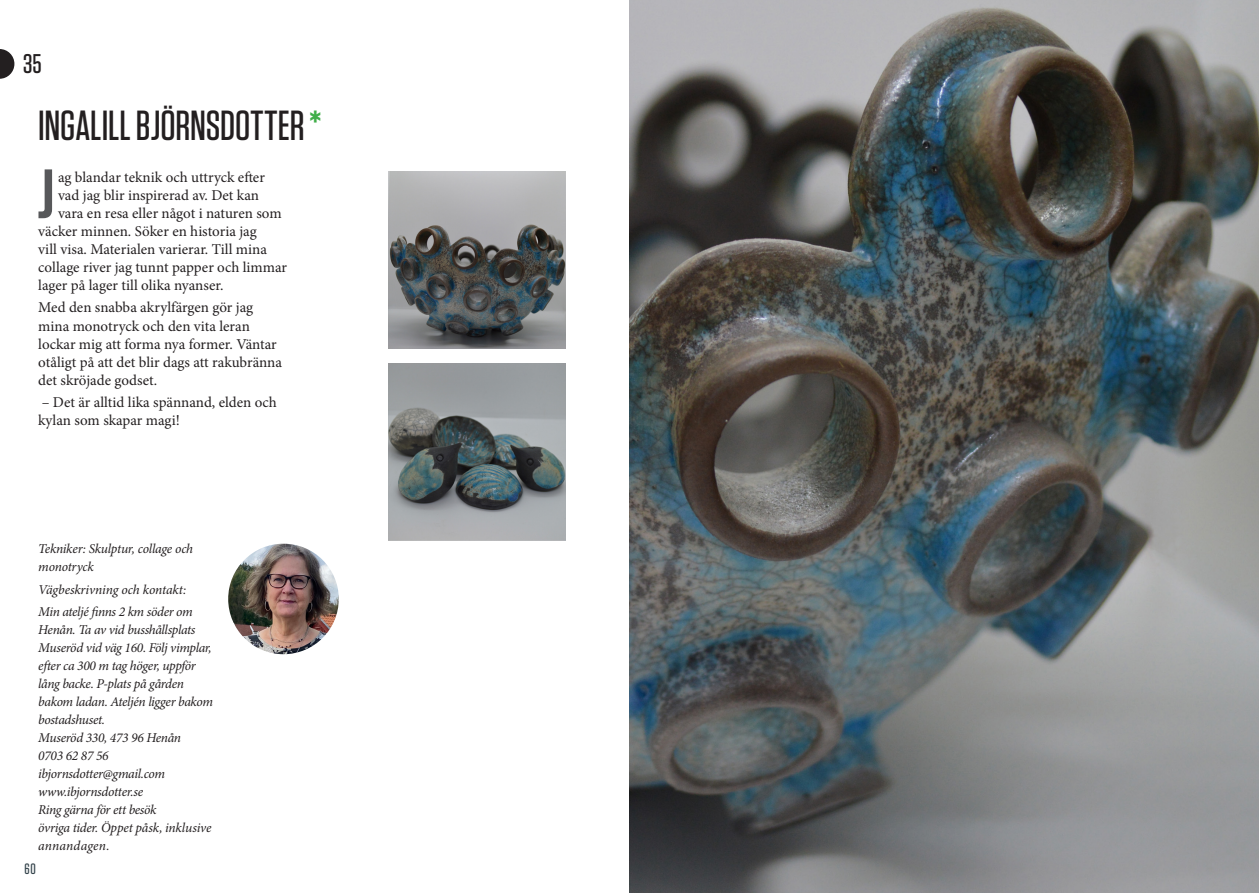
<style>
.page{position:relative;width:1259px;height:893px;background:#fff}
.page>*{position:absolute;margin:0;border:0;box-sizing:border-box;transform-origin:0 0}
.t1{font:600 69.75px "Tungsten";color:#57585a}
.t2{font:500 42px "Tungsten";letter-spacing:-.005em;color:#231f20}
.t3{font:500 27px "Tungsten";color:#231f20}
.t4{font:15px/18px "Minion Pro";color:#231f20}
.t5{font:500 15px "Tungsten";color:#36454d}
.t6{font:italic 13.5px/18px "Minion Pro";letter-spacing:-.02em;color:#231f20}
.s1{font-weight:700;color:#40ae49}
</style>
<div class="page">
<svg style="left:0;top:49px;width:14px;height:30px"></svg>
<img style="left:228px;top:544px;width:111px;height:110px;border-radius:55px">
<img style="left:629px;top:0;width:630px;height:893px">
<img style="left:388px;top:363px;width:178px;height:177px">
<img style="left:388px;top:171px;width:178px;height:178px">
<p class="t3" style="left:23px;top:50px;width:20px">35</p>
<p class="t2" style="left:38px;top:103px;width:284px">INGALILL BJÖRNSDOTTER <span class="s1">*</span></p>
<p class="t1" style="left:37px;top:157px;width:18px">J</p>
<p class="t4" style="left:58px;top:168px;width:208px">ag blandar teknik och uttryck efter</p>
<p class="t4" style="left:58px;top:186px;width:202px">vad jag blir inspirerad av. Det kan</p>
<p class="t4" style="left:58px;top:204px;width:225px">vara en resa eller något i naturen som</p>
<p class="t4" style="left:38px;top:222px;width:220px">väcker minnen. Söker en historia jag</p>
<p class="t4" style="left:38px;top:240px;width:230px">vill visa. Materialen varierar. Till mina</p>
<p class="t4" style="left:38px;top:258px;width:250px">collage river jag tunnt papper och limmar</p>
<p class="t4" style="left:38px;top:276px;width:187px">lager på lager till olika nyanser.</p>
<p class="t4" style="left:38px;top:299px;width:245px">Med den snabba akrylfärgen gör jag mina monotryck och den vita leran lockar mig att forma nya former. Väntar otåligt på att det blir dags att rakubränna det skröjade godset.</p>
<p class="t4" style="left:38px;top:393px;width:240px">– Det är alltid lika spännand, elden och kylan som skapar magi!</p>
<p class="t6" style="left:38px;top:540px;width:156px">Tekniker: Skulptur, collage och monotryck</p>
<p class="t6" style="left:38px;top:580px;width:149px">Vägbeskrivning och kontakt:</p>
<p class="t6" style="left:38px;top:603px;width:176px">Min ateljé finns 2 km söder om<br>Henån. Ta av vid busshållsplats<br>Museröd vid väg 160. Följ vimplar, efter ca 300 m tag höger, uppför lång backe. P-plats på gården bakom ladan. Ateljén ligger bakom bostadshuset.</p>
<p class="t6" style="left:38px;top:729px;width:144px">Museröd 330, 473 96 Henån</p>
<p class="t6" style="left:38px;top:747px;width:72px">0703 62 87 56</p>
<p class="t6" style="left:38px;top:765px;width:128px">ibjornsdotter@gmail.com</p>
<p class="t6" style="left:38px;top:783px;width:106px">www.ibjornsdotter.se</p>
<p class="t6" style="left:38px;top:801px;width:175px">Ring gärna för ett besök<br>övriga tider. Öppet påsk, inklusive annandagen.</p>
<p class="t5" style="left:24px;top:861px;width:13px">60</p>
</div>
